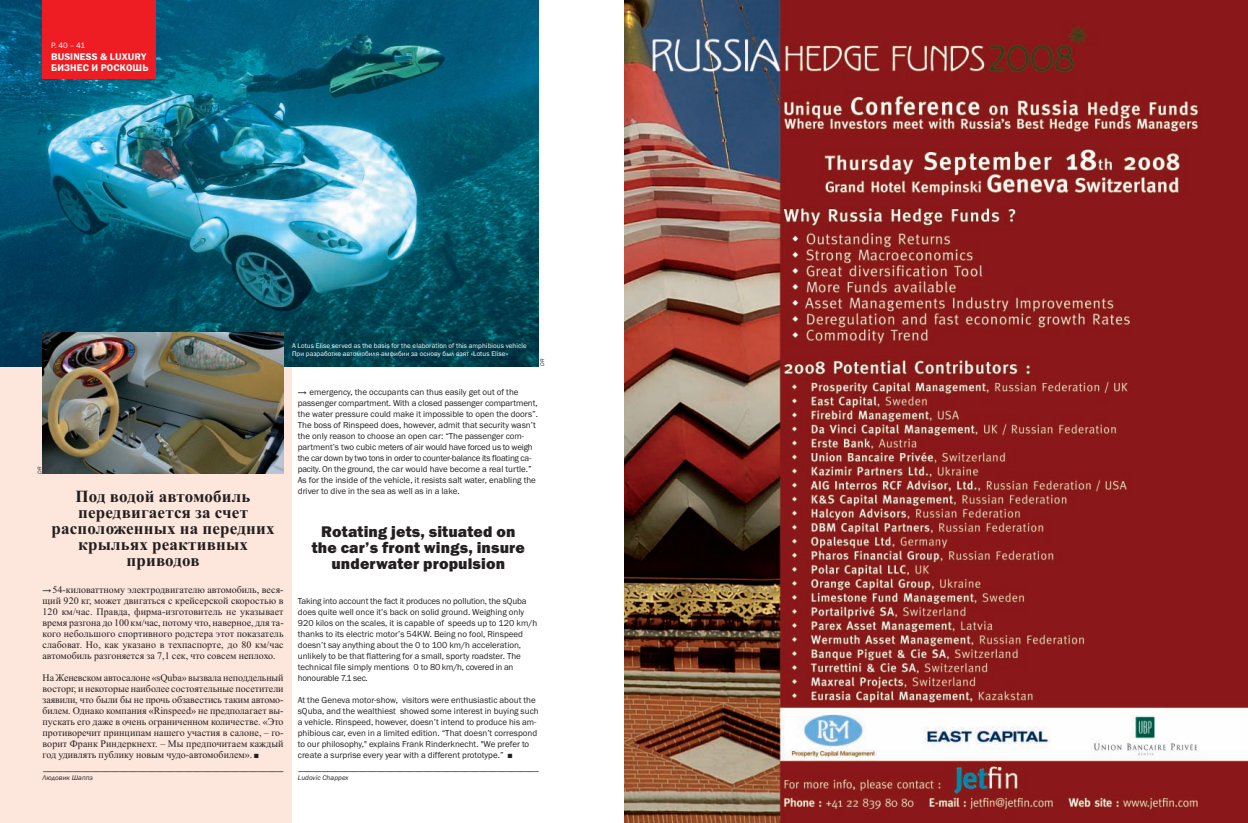
<style>
.page{position:relative;width:1248px;height:823px;background:#fff}
.page>*{position:absolute;margin:0;border:0;box-sizing:border-box;transform-origin:0 0}
.t1{font:700 17px/16px "Times New Roman";letter-spacing:.01em;color:#231f20;text-align:center}
.t2{font:800 16px/16px "Franklin Gothic";letter-spacing:.01em;color:#231f20;text-align:center}
.t3{font:10px/11px "Times New Roman";color:#231f20;text-align:justify}
.t4{font:600 10px/11px "Franklin Gothic";letter-spacing:.015em;color:#fff}
.t5{font:9px/11px "Franklin Gothic";color:#231f20}
.t6{font:8px "Franklin Gothic";color:#fff}
.t7{font:7px/8px "Franklin Gothic";letter-spacing:.01em;color:#fff}
.t8{font:italic 7px "Franklin Gothic";letter-spacing:.01em;color:#231f20}
.t9{font:italic 5.5px "Franklin Gothic";color:#231f20}
</style>
<div class="page">
<div style="left:0;top:0;width:292px;height:822px;background:#fde7dc"></div>
<img style="left:624px;top:0;width:623px;height:822px">
<img style="left:0;top:0;width:539px;height:366px">
<div style="left:43px;top:0;width:113px;height:79px;background:#ee1d23"></div>
<svg style="left:43px;top:771px;width:241px;height:1px"></svg>
<svg style="left:298px;top:771px;width:241px;height:1px"></svg>
<img style="left:43px;top:332px;width:240px;height:141px">
<p class="t6" style="left:51px;top:41px;width:36px">P. 40 – 41</p>
<p class="t4" style="left:51px;top:51px;width:99px">BUSINESS &amp; LUXURY<br>БИЗНЕС И РОСКОШЬ</p>
<p class="t7" style="left:292px;top:341px;width:236px">A Lotus Elise served as the basis for the elaboration of this amphibious vehicle<br>При разработке автомобиля-амфибии за основу был взят «Lotus Elise»</p>
<p class="t9" style="left:539px;top:365px;width:9px;rotate:-90deg">DR</p>
<p class="t9" style="left:36px;top:473px;width:9px;rotate:-90deg">DR</p>
<p class="t1" style="left:51px;top:487px;width:225px">Под водой автомобиль передвигается за счет расположенных на передних крыльях реактивных приводов</p>
<p class="t3" style="left:43px;top:584px;width:242px;text-indent:10px">54-киловаттному электродвигателю автомобиль, веся&shy;щий 920 кг, может двигаться с крейсерской скоростью в 120 км/час. Правда, фирма-изготовитель не указывает время разгона до 100 км/час, потому что, наверное, для та&shy;кого небольшого спортивного родстера этот показатель слабоват. Но, как указано в техпаспорте, до 80 км/час автомобиль разгоняется за 7,1 сек, что совсем неплохо.</p>
<p class="t3" style="left:43px;top:672px;width:242px">На Женевском автосалоне «sQuba» вызвала неподдельный восторг, и некоторые наиболее состоятельные посетители заявили, что были бы не прочь обзавестись таким автомо&shy;билем. Однако компания «Rinspeed» не предполагает вы&shy;пускать его даже в очень ограниченном количестве. «Это противоречит принципам нашего участия в салоне, – го&shy;ворит Франк Риндеркнехт. – Мы предпочитаем каждый год удивлять публику новым чудо-автомобилем». ■</p>
<p class="t8" style="left:43px;top:772px;width:52px">Людовик Шаппэ</p>
<p class="t5" style="left:43px;top:584px;width:10px">→</p>
<p class="t5" style="left:298px;top:386px;width:242px">→ emergency, the occupants can thus easily get out of the passenger compartment. With a closed passenger compartment, the water pressure could make it impossible to open the doors”.<br>The boss of Rinspeed does, however, admit that security wasn’t the only reason to choose an open car: “The passenger com&shy;partment’s two cubic meters of air would have forced us to weigh the car down by two tons in order to counter-balance its floating ca&shy;pacity. On the ground, the car would have become a real turtle.” As for the inside of the vehicle, it resists salt water, enabling the driver to dive in the sea as well as in a lake.</p>
<p class="t2" style="left:312px;top:523px;width:215px">Rotating jets, situated on the car’s front wings, insure underwater propulsion</p>
<p class="t5" style="left:298px;top:595px;width:241px">Taking into account the fact it produces no pollution, the sQuba does quite well once it’s back on solid ground. Weighing only 920 kilos on the scales, it is capable of speeds up to 120 km/h thanks to its electric motor’s 54KW. Being no fool, Rinspeed doesn’t say anything about the 0 to 100 km/h acceleration, unlikely to be that flattering for a small, sporty roadster. The technical file simply mentions 0 to 80 km/h, covered in an honourable 7.1 sec.</p>
<p class="t5" style="left:298px;top:694px;width:242px">At the Geneva motor-show, visitors were enthusiastic about the sQuba, and the wealthiest showed some interest in buying such a vehicle. Rinspeed, however, doesn’t intend to produce his am&shy;phibious car, even in a limited edition. “That doesn’t correspond to our philosophy," explains Frank Rinderknecht. "We prefer to create a surprise every year with a different prototype.” ■</p>
<p class="t8" style="left:298px;top:772px;width:52px">Ludovic Chappex</p>
</div>
